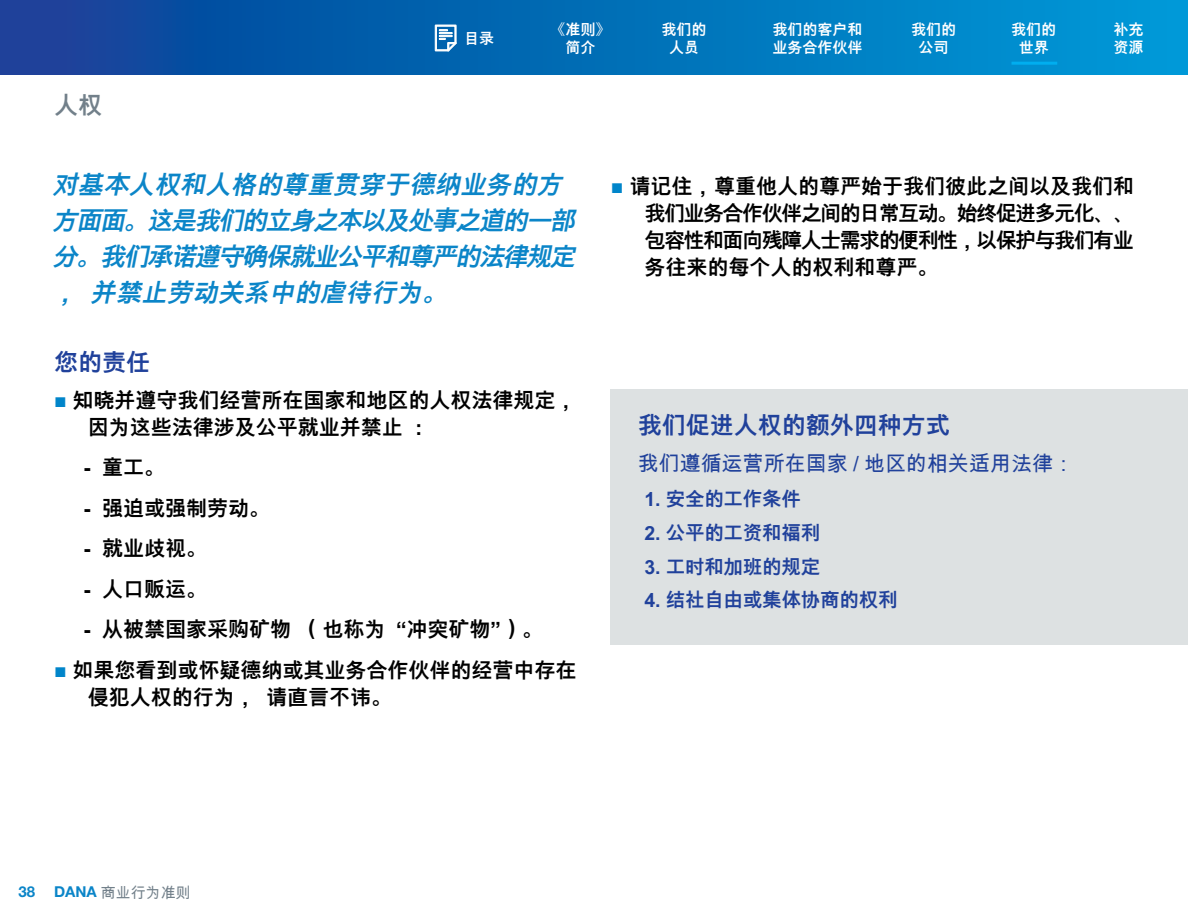
<style>
.page{position:relative;width:1188px;height:918px;background:#fff}
.page>*{position:absolute;margin:0;border:0;box-sizing:border-box;transform-origin:0 0}
.t1{font:italic 700 25.5px/36px "Arial Unicode MS";color:#0b85c8}
.t2{font:700 24px "Arial Unicode MS";color:#20419b}
.t3{font:700 24px "Arial Unicode MS";color:#72808a}
.t4{font:700 21px/27px "Arial Unicode MS";color:#000}
.t5{font:21px "Arial Unicode MS";color:#20419b}
.t6{font:700 19.5px "Arial Unicode MS";letter-spacing:-.01em;color:#20419b}
.t7{font:700 15px/18px "Arial Unicode MS";color:#fff;text-align:center}
.t8{font:700 15px "Helvetica Neue LT Pro";color:#0b85c8}
.s1{font-family:"Arial";font-weight:400;color:#0085ca}
.s2{font-family:"Arial Unicode MS";font-weight:400;color:#72808a}
</style>
<div class="page">
<svg style="left:0;top:0;width:1188px;height:75px;background:#036cb6"></svg>
<svg style="left:435px;top:24px;width:22px;height:28px"></svg>
<hr style="left:1012px;top:62px;width:45px;height:3px;background:#00aeef">
<div style="left:611px;top:389px;width:577px;height:70px;background:#dde1e2"></div>
<div style="left:611px;top:442px;width:577px;height:67px;background:#dde1e2"></div>
<div style="left:611px;top:479px;width:577px;height:65px;background:#dde1e2"></div>
<div style="left:611px;top:512px;width:577px;height:65px;background:#dde1e2"></div>
<div style="left:611px;top:546px;width:577px;height:65px;background:#dde1e2"></div>
<div style="left:611px;top:580px;width:577px;height:65px;background:#dde1e2"></div>
<p class="t3" style="left:54px;top:88px;width:49px">人权</p>
<p class="t7" style="left:464px;top:30px;width:31px">目录</p>
<p class="t7" style="left:551px;top:21px;width:61px">《准则》简介</p>
<p class="t7" style="left:662px;top:21px;width:46px">我们的人员</p>
<p class="t7" style="left:772px;top:21px;width:91px;text-align:left">我们的客户和业务合作伙伴</p>
<p class="t7" style="left:911px;top:21px;width:46px">我们的公司</p>
<p class="t7" style="left:1011px;top:21px;width:46px">我们的世界</p>
<p class="t7" style="left:1114px;top:21px;width:31px;text-align:left">补充资源</p>
<p class="t1" style="left:52px;top:168px;width:532px">对基本人权和人格的尊重贯穿于德纳业务的方方面面。这是我们的立身之本以及处事之道的一部分。我们承诺遵守确保就业公平和尊严的法律规定，并禁止劳动关系中的虐待行为。</p>
<p class="t2" style="left:54px;top:345px;width:97px">您的责任</p>
<p class="t4" style="left:88px;top:388px;width:490px;text-indent:-34px"><span class="s1">■</span> 知晓并遵守我们经营所在国家和地区的人权法律规定，因为这些法律涉及公平就业并禁止：</p>
<p class="t4" style="left:83px;top:455px;width:83px">- 童工。</p>
<p class="t4" style="left:83px;top:496px;width:188px">- 强迫或强制劳动。</p>
<p class="t4" style="left:83px;top:536px;width:125px">- 就业歧视。</p>
<p class="t4" style="left:83px;top:577px;width:125px">- 人口贩运。</p>
<p class="t4" style="left:83px;top:617px;width:461px">- 从被禁国家采购矿物（也称为 “冲突矿物”）。</p>
<p class="t4" style="left:88px;top:658px;width:490px;text-indent:-34px"><span class="s1">■</span> 如果您看到或怀疑德纳或其业务合作伙伴的经营中存在侵犯人权的行为，请直言不讳。</p>
<p class="t4" style="left:645px;top:173px;width:491px;text-align:justify;text-indent:-34px"><span class="s1">■</span> 请记住，尊重他人的尊严始于我们彼此之间以及我们和我们业务合作伙伴之间的日常互动。始终促进多元化、、包容性和面向残障人士需求的便利性，以保护与我们有业务往来的每个人的权利和尊严。</p>
<p class="t2" style="left:638px;top:408px;width:313px">我们促进人权的额外四种方式</p>
<p class="t5" style="left:638px;top:448px;width:438px">我们遵循运营所在国家 / 地区的相关适用法律：</p>
<p class="t6" style="left:645px;top:485px;width:158px">1. 安全的工作条件</p>
<p class="t6" style="left:645px;top:519px;width:177px">2. 公平的工资和福利</p>
<p class="t6" style="left:645px;top:552px;width:177px">3. 工时和加班的规定</p>
<p class="t6" style="left:645px;top:586px;width:254px">4. 结社自由或集体协商的权利</p>
<p class="t8" style="left:19px;top:883px;width:174px">38 DANA <span class="s2">商业行为准则</span></p>
</div>
